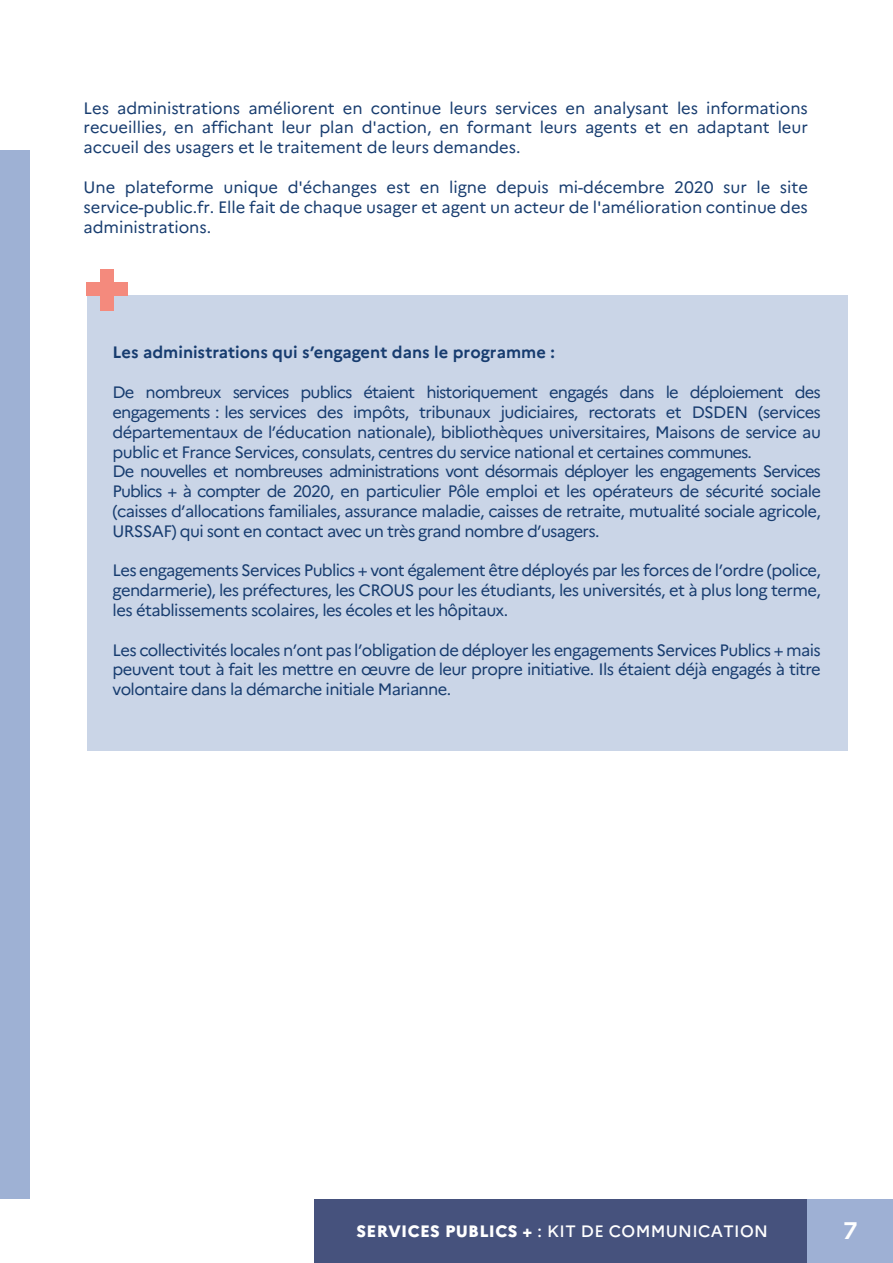
<style>
.page{position:relative;width:893px;height:1263px;background:#fff}
.page>*{position:absolute;margin:0;border:0;box-sizing:border-box;transform-origin:0 0}
.t1{font:700 24px "Marianne";color:#fff}
.t2{font:16.5px/19.8px "Marianne";letter-spacing:-.04em;color:#173c6f;text-align:justify}
.t3{font:700 16.5px "Marianne";color:#173c6f}
.t4{font:500 16.5px "Marianne";letter-spacing:.02em;color:#fff}
.s1{font-weight:800}
</style>
<div class="page">
<div style="left:87px;top:295px;width:761px;height:456px;background:#cad5e7"></div>
<div style="left:314px;top:1199px;width:494px;height:64px;background:#46527d"></div>
<div style="left:808px;top:1199px;width:85px;height:64px;background:#9eb0d4"></div>
<div style="left:0;top:150px;width:30px;height:1049px;background:#9eb1d4"></div>
<div style="left:86px;top:282px;width:41px;height:14px;background:#f48a7d"></div>
<div style="left:101px;top:269px;width:13px;height:41px;background:#f48a7d"></div>
<p class="t2" style="left:84px;top:98px;width:726px">Les administrations améliorent en continue leurs services en analysant les informations recueillies, en affichant leur plan d'action, en formant leurs agents et en adaptant leur accueil des usagers et le traitement de leurs demandes.</p>
<p class="t2" style="left:84px;top:177px;width:726px">Une plateforme unique d'échanges est en ligne depuis mi-décembre 2020 sur le site service-public.fr. Elle fait de chaque usager et agent un acteur de l'amélioration continue des administrations.</p>
<p class="t3" style="left:113px;top:342px;width:444px">Les administrations qui s’engagent dans le programme :</p>
<p class="t2" style="left:113px;top:382px;width:710px;text-align:left">De nombreux services publics étaient historiquement engagés dans le déploiement des engagements : les services des impôts, tribunaux judiciaires, rectorats et DSDEN (services départementaux de l’éducation nationale), bibliothèques universitaires, Maisons de service au public et France Services, consulats, centres du service national et certaines communes.<br>De nouvelles et nombreuses administrations vont désormais déployer les engagements Services Publics + à compter de 2020, en particulier Pôle emploi et les opérateurs de sécurité sociale (caisses d’allocations familiales, assurance maladie, caisses de retraite, mutualité sociale agricole, URSSAF) qui sont en contact avec un très grand nombre d’usagers.</p>
<p class="t2" style="left:113px;top:561px;width:710px">Les engagements Services Publics + vont également être déployés par les forces de l’ordre (police, gendarmerie), les préfectures, les CROUS pour les étudiants, les universités, et à plus long terme, les établissements scolaires, les écoles et les hôpitaux.</p>
<p class="t2" style="left:113px;top:640px;width:710px">Les collectivités locales n’ont pas l’obligation de déployer les engagements Services Publics + mais peuvent tout à fait les mettre en œuvre de leur propre initiative. Ils étaient déjà engagés à titre volontaire dans la démarche initiale Marianne.</p>
<p class="t4" style="left:357px;top:1221px;width:413px"><span class="s1">SERVICES PUBLICS +</span> : KIT DE COMMUNICATION</p>
<h1 class="t1" style="left:843px;top:1216px;width:16px">7</h1>
</div>
